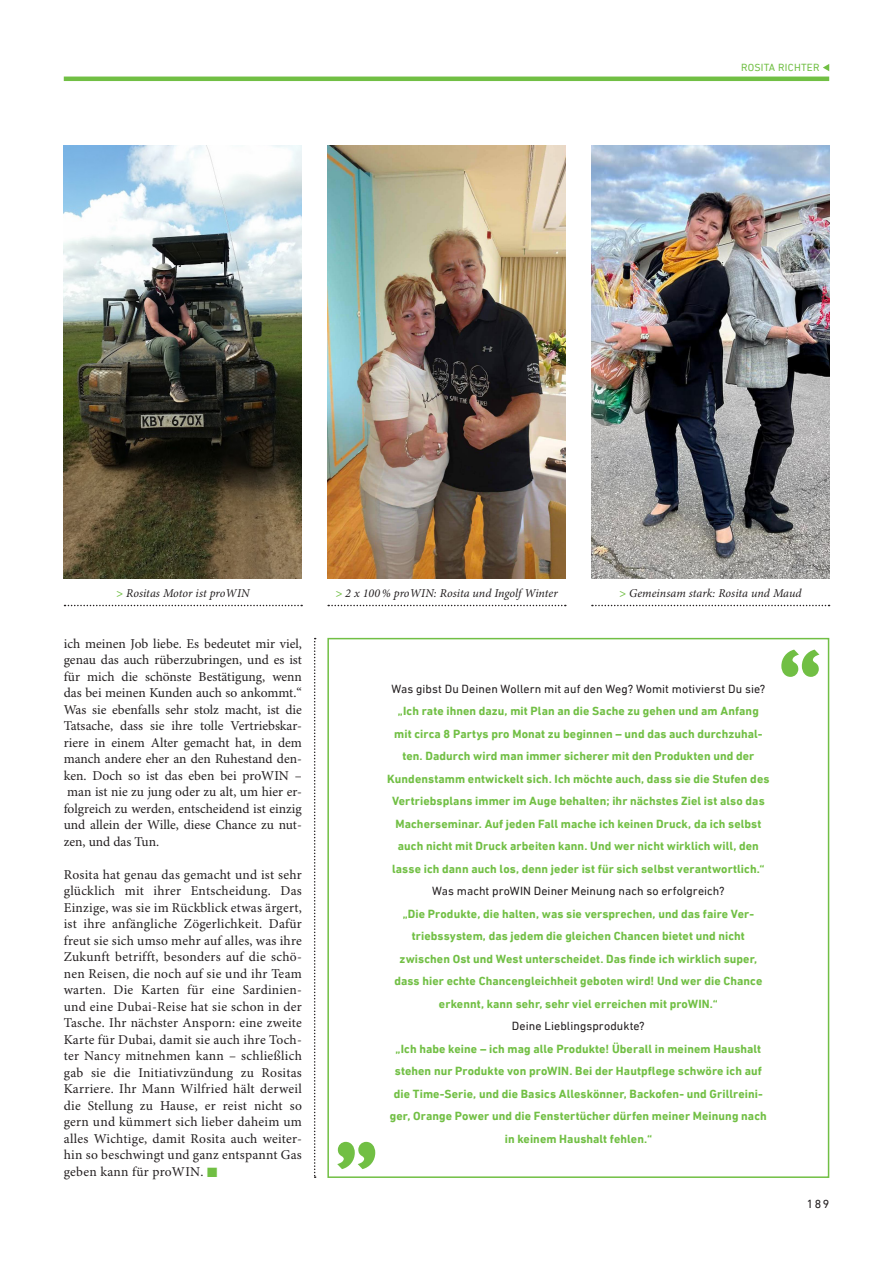
<style>
.page{position:relative;width:893px;height:1263px;background:#fff}
.page>*{position:absolute;margin:0;border:0;box-sizing:border-box;transform-origin:0 0}
.t1{font:13.5px/16.5px "Minion Pro";letter-spacing:.005em;color:#231f20;text-align:justify}
.t2{font:700 12px/22.5px "DIN Next LT Pro";letter-spacing:.005em;color:#71bf44;text-align:center}
.t3{font:italic 12px "Minion Pro";color:#231f20}
.t4{font:12px "DIN Next LT Pro";letter-spacing:.005em;color:#231f20}
.t5{font:10.5px "DIN Next LT Pro";letter-spacing:.02em;color:#71bf44}
.s1{font-weight:700;color:#71bf44}
.s2{color:#71bf44}
.s3{font-weight:400;color:#231f20}
</style>
<div class="page">
<svg style="left:823px;top:64px;width:6px;height:7px"></svg>
<hr style="left:64px;top:77px;width:765px;height:4px;background:#71bf44">
<div style="left:327px;top:638px;width:502px;height:540px;border:2px solid #71bf44"></div>
<svg style="left:781px;top:650px;width:38px;height:27px"></svg>
<svg style="left:337px;top:1142px;width:38px;height:27px"></svg>
<img style="left:64px;top:145px;width:238px;height:434px">
<svg style="left:65px;top:605px;width:237px;height:1px"></svg>
<svg style="left:328px;top:605px;width:238px;height:1px"></svg>
<svg style="left:592px;top:605px;width:237px;height:1px"></svg>
<svg style="left:314px;top:638px;width:2px;height:540px"></svg>
<img style="left:591px;top:145px;width:238px;height:434px">
<img style="left:327px;top:145px;width:239px;height:434px">
<p class="t5" style="left:741px;top:62px;width:80px">ROSITA RICHTER</p>
<p class="t3" style="left:116px;top:586px;width:135px"><span class="s1">&gt;</span> Rositas Motor ist proWIN</p>
<p class="t3" style="left:335px;top:586px;width:224px"><span class="s1">&gt;</span> 2 x 100% proWIN: Rosita und Ingolf Winter</p>
<p class="t3" style="left:619px;top:586px;width:184px"><span class="s1">&gt;</span> Gemeinsam stark: Rosita und Maud</p>
<p class="t1" style="left:64px;top:636px;width:240px">ich meinen Job liebe. Es bedeutet mir viel, genau das auch rüberzubringen, und es ist für mich die schönste Bestätigung, wenn das bei meinen Kunden auch so ankommt.“ Was sie ebenfalls sehr stolz macht, ist die Tatsache, dass sie ihre tolle Vertriebskar&shy;riere in einem Alter gemacht hat, in dem manch andere eher an den Ruhestand den&shy;ken. Doch so ist das eben bei proWIN – man ist nie zu jung oder zu alt, um hier er&shy;folgreich zu werden, entscheidend ist einzig und allein der Wille, diese Chance zu nut&shy;zen, und das Tun.</p>
<p class="t1" style="left:64px;top:867px;width:240px">Rosita hat genau das gemacht und ist sehr glücklich mit ihrer Entscheidung. Das Einzige, was sie im Rückblick etwas ärgert, ist ihre anfängliche Zögerlichkeit. Dafür freut sie sich umso mehr auf alles, was ihre Zukunft betrifft, besonders auf die schö&shy;nen Reisen, die noch auf sie und ihr Team warten. Die Karten für eine Sardinien&shy;und eine Dubai-Reise hat sie schon in der Tasche. Ihr nächster Ansporn: eine zweite Karte für Dubai, damit sie auch ihre Toch&shy;ter Nancy mitnehmen kann – schließlich gab sie die Initiativzündung zu Rositas Karriere. Ihr Mann Wilfried hält derweil die Stellung zu Hause, er reist nicht so gern und kümmert sich lieber daheim um alles Wichtige, damit Rosita auch weiter&shy;hin so beschwingt und ganz entspannt Gas geben kann für proWIN. <span class="s2">■</span></p>
<p class="t2" style="left:387px;top:677px;width:384px"><span class="s3">Was gibst Du Deinen Wollern mit auf den Weg? Womit motivierst Du sie? </span>„Ich rate ihnen dazu, mit Plan an die Sache zu gehen und am Anfang<br>mit circa 8 Partys pro Monat zu beginnen – und das auch durchzuhal&shy;ten. Dadurch wird man immer sicherer mit den Produkten und der Kundenstamm entwickelt sich. Ich möchte auch, dass sie die Stufen des Vertriebsplans immer im Auge behalten; ihr nächstes Ziel ist also das Macherseminar. Auf jeden Fall mache ich keinen Druck, da ich selbst auch nicht mit Druck arbeiten kann. Und wer nicht wirklich will, den lasse ich dann auch los, denn jeder ist für sich selbst verantwortlich.“</p>
<p class="t4" style="left:432px;top:884px;width:294px">Was macht proWIN Deiner Meinung nach so erfolgreich?</p>
<p class="t2" style="left:394px;top:902px;width:370px">„Die Produkte, die halten, was sie versprechen, und das faire Ver&shy;triebssystem, das jedem die gleichen Chancen bietet und nicht zwischen Ost und West unterscheidet. Das finde ich wirklich super, dass hier echte Chancengleichheit geboten wird! Und wer die Chance erkennt, kann sehr, sehr viel erreichen mit proWIN.“</p>
<p class="t2" style="left:390px;top:1015px;width:378px"><span class="s3">Deine Lieblingsprodukte?<br></span>„Ich habe keine – ich mag alle Produkte! Überall in meinem Haushalt stehen nur Produkte von proWIN. Bei der Hautpflege schwöre ich auf die Time-Serie, und die Basics Alleskönner, Backofen- und Grillreini&shy;ger, Orange Power und die Fenstertücher dürfen meiner Meinung nach in keinem Haushalt fehlen.“</p>
<p class="t4" style="left:807px;top:1197px;width:24px">189</p>
</div>
